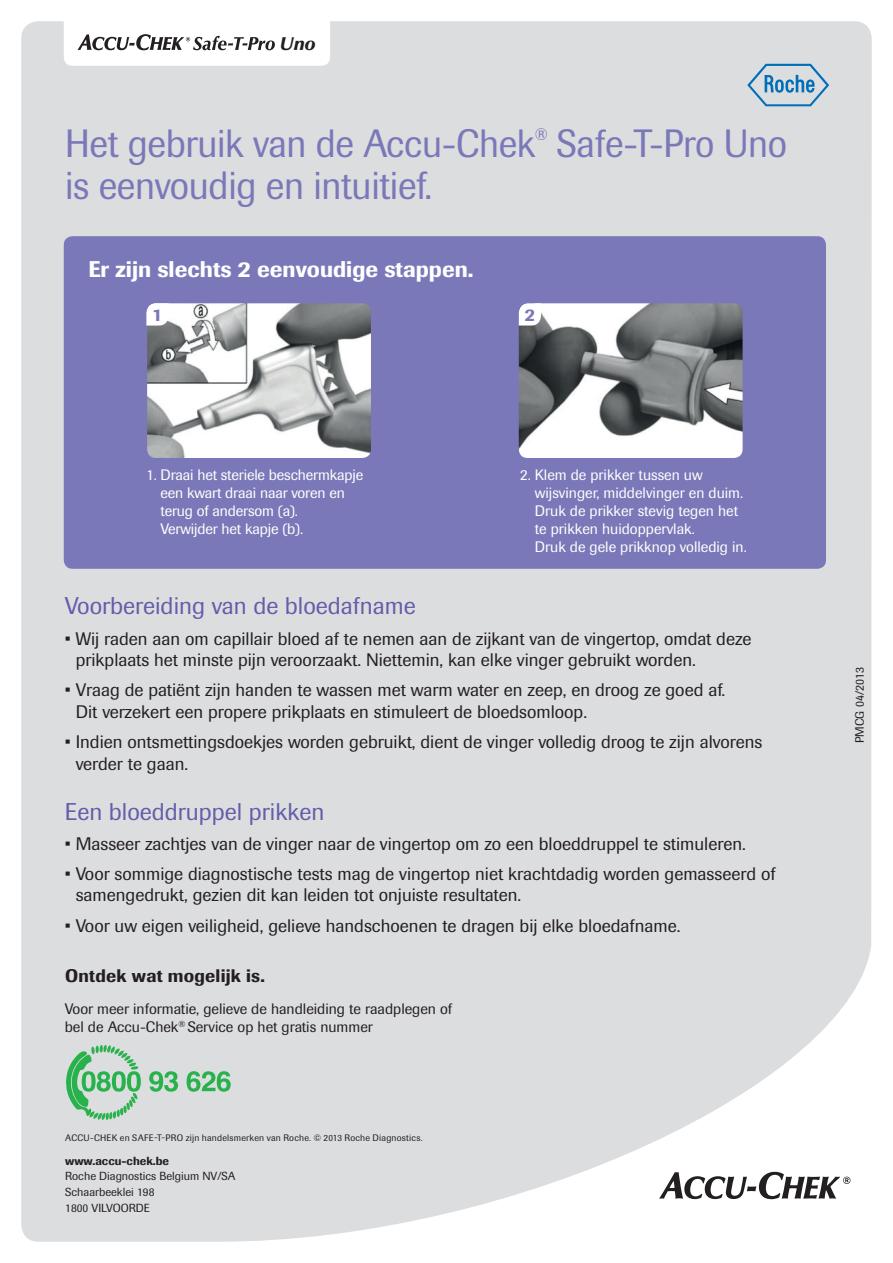
<style>
.page{position:relative;width:893px;height:1263px;background:#fff}
.page>*{position:absolute;margin:0;border:0;box-sizing:border-box;transform-origin:0 0}
.t1{font:39px "Imago Pro";letter-spacing:-.01em;color:#7a78b8;scale:.95 1}
.t2{font:24px "Imago Pro";color:#625ea9}
.t3{font:500 22.5px "Imago Pro";color:#fff}
.t4{font:italic 900 18.75px "Zapf Humanist 601 BT";color:#231f20}
.t5{font:18px/21.6px "Imago Pro";color:#231f20}
.t6{font:500 18px "Imago Pro";letter-spacing:.01em;color:#231f20}
.t7{font:500 17.7px "Imago Pro";color:#7a78b8}
.t8{font:16.65px "Imago Pro";color:#7a78b8;scale:.95 1}
.t9{font:15px/18px "Imago Pro";color:#fff}
.t10{font:15px/18px "Imago Pro";color:#231f20}
.t11{font:12px "Imago Pro";color:#231f20}
.t12{font:11.7px/15.8px "Imago Pro";color:#231f20}
.t13{font:500 11.7px "Imago Pro";color:#231f20}
.t14{font:9.3px "Imago Pro";letter-spacing:.02em;color:#231f20}
</style>
<div class="page">
<div style="left:21px;top:21px;width:851px;height:1221px;background:#dcdddf"></div>
<div style="left:64px;top:236px;width:762px;height:333px;background:#7a78b8;border-radius:9px"></div>
<svg style="left:659px;top:1172px;width:191px;height:27px"></svg>
<svg style="left:65px;top:1044px;width:76px;height:76px"></svg>
<svg style="left:149px;top:1071px;width:29px;height:21px"></svg>
<svg style="left:187px;top:1071px;width:44px;height:21px"></svg>
<img style="left:147px;top:303px;width:224px;height:155px">
<svg style="left:146px;top:303px;width:23px;height:23px"></svg>
<img style="left:519px;top:303px;width:224px;height:155px">
<svg style="left:519px;top:303px;width:22px;height:23px"></svg>
<svg style="left:64px;top:21px;width:266px;height:45px"></svg>
<svg style="left:747px;top:64px;width:82px;height:42px"></svg>
<p class="t4" style="left:280px;top:32px;width:37px">Uno</p>
<h1 class="t1" style="left:65px;top:118px;width:496px">Het gebruik van de Accu-Chek</h1>
<p class="t8" style="left:535px;top:124px;width:14px">®</p>
<h1 class="t1" style="left:557px;top:118px;width:244px">Safe-T-Pro Uno</h1>
<h1 class="t1" style="left:65px;top:160px;width:388px">is eenvoudig en intuitief.</h1>
<p class="t3" style="left:88px;top:255px;width:387px">Er zijn slechts 2 eenvoudige stappen.</p>
<p class="t7" style="left:152px;top:303px;width:12px">1</p>
<p class="t7" style="left:525px;top:303px;width:12px">2</p>
<p class="t9" style="left:161px;top:466px;width:204px;text-indent:-14px">1. Draai het steriele beschermkapje een kwart draai naar voren en terug of andersom (a).<br>Verwijder het kapje (b).</p>
<p class="t9" style="left:535px;top:466px;width:213px;text-indent:-15px">2. Klem de prikker tussen uw wijsvinger, middelvinger en duim.<br>Druk de prikker stevig tegen het te prikken huidoppervlak.<br>Druk de gele prikknop volledig in.</p>
<h2 class="t2" style="left:65px;top:590px;width:353px">Voorbereiding van de bloedafname</h2>
<p class="t5" style="left:76px;top:627px;width:677px;text-indent:-11px">• Wij raden aan om capillair bloed af te nemen aan de zijkant van de vingertop, omdat deze prikplaats het minste pijn veroorzaakt. Niettemin, kan elke vinger gebruikt worden.</p>
<p class="t5" style="left:76px;top:679px;width:651px;text-indent:-11px">• Vraag de patiënt zijn handen te wassen met warm water en zeep, en droog ze goed af.<br>Dit verzekert een propere prikplaats en stimuleert de bloedsomloop.</p>
<p class="t5" style="left:76px;top:731px;width:688px;text-indent:-11px">• Indien ontsmettingsdoekjes worden gebruikt, dient de vinger volledig droog te zijn alvorens verder te gaan.</p>
<h2 class="t2" style="left:65px;top:796px;width:261px">Een bloeddruppel prikken</h2>
<p class="t5" style="left:65px;top:832px;width:682px">• Masseer zachtjes van de vinger naar de vingertop om zo een bloeddruppel te stimuleren.</p>
<p class="t5" style="left:76px;top:863px;width:701px;text-indent:-11px">• Voor sommige diagnostische tests mag de vingertop niet krachtdadig worden gemasseerd of samengedrukt, gezien dit kan leiden tot onjuiste resultaten.</p>
<p class="t5" style="left:65px;top:914px;width:617px">• Voor uw eigen veiligheid, gelieve handschoenen te dragen bij elke bloedafname.</p>
<p class="t6" style="left:65px;top:964px;width:201px">Ontdek wat mogelijk is.</p>
<p class="t10" style="left:65px;top:999px;width:389px">Voor meer informatie, gelieve de handleiding te raadplegen of bel de Accu-Chek<sup>®</sup> Service op het gratis nummer</p>
<p class="t14" style="left:65px;top:1132px;width:359px">ACCU-CHEK en SAFE-T-PRO zijn handelsmerken van Roche. © 2013 Roche Diagnostics.</p>
<p class="t13" style="left:65px;top:1153px;width:106px">www.accu-chek.be</p>
<p class="t12" style="left:65px;top:1168px;width:172px">Roche Diagnostics Belgium NV/SA<br>Schaarbeeklei 198<br>1800 VILVOORDE</p>
<p class="t11" style="left:852px;top:743px;width:78px;rotate:-90deg">PMCG 04/2013</p>
</div>
